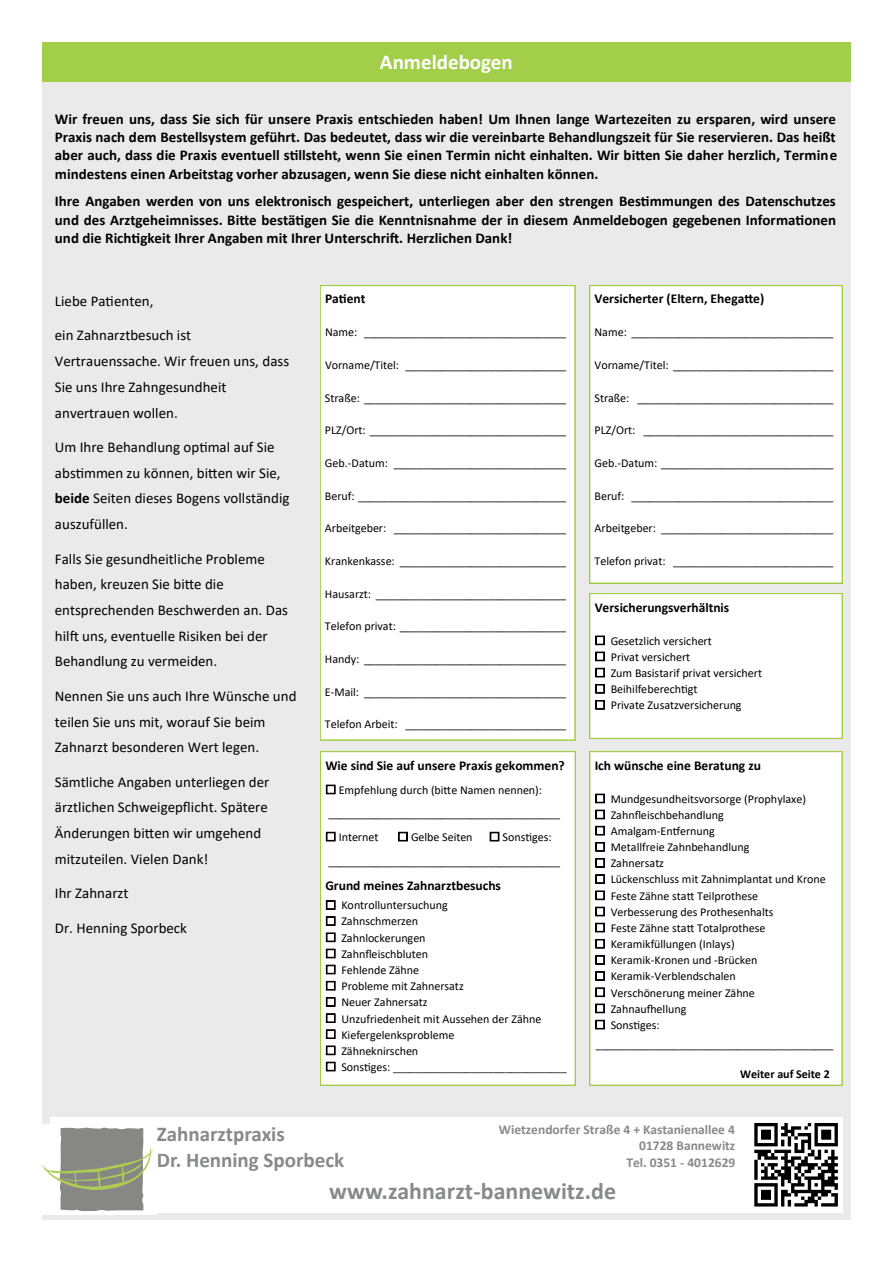
<style>
.page{position:relative;width:893px;height:1263px;background:#fff}
.page>*{position:absolute;margin:0;border:0;box-sizing:border-box;transform-origin:0 0}
.t1{font:700 24px "Calibri";color:#88898b}
.t2{font:700 21px/25.8px "Calibri";color:#88898b}
.t3{font:700 21px "Calibri";color:#fff}
.t4{font:700 15px/18.3px "Calibri";color:#000;text-align:justify}
.t5{font:15px/25.7px "Calibri";color:#000}
.t6{font:700 13.5px "Calibri";color:#000}
.t7{font:700 13.5px/16.5px "Calibri";color:#88898b;text-align:right}
.t8{font:12px/16.2px "Calibri";letter-spacing:-.005em;color:#000}
.t9{font:700 12px "Calibri";color:#000}
.t10{font:11.4px "Calibri";color:#000}
.s1{font-weight:700}
.s2{font-size:12px}
</style>
<div class="page">
<div style="left:43px;top:82px;width:807px;height:1138px;background:#eaeaea"></div>
<div style="left:42px;top:42px;width:809px;height:40px;background:#a2ce49"></div>
<div style="left:50px;top:1117px;width:793px;height:95px;background:#fff"></div>
<div style="left:320px;top:285px;width:255px;height:455px;background:#fff"></div>
<div style="left:320px;top:285px;width:255px;height:455px;border:2px solid #a2ce45"></div>
<div style="left:590px;top:285px;width:252px;height:298px;background:#fff"></div>
<div style="left:320px;top:751px;width:255px;height:334px;background:#fff"></div>
<div style="left:320px;top:751px;width:255px;height:334px;border:2px solid #a2ce45"></div>
<div style="left:590px;top:751px;width:252px;height:334px;background:#fff"></div>
<div style="left:590px;top:593px;width:252px;height:146px;background:#fff"></div>
<div style="left:590px;top:593px;width:252px;height:146px;border:2px solid #a2ce45"></div>
<svg style="left:754px;top:1123px;width:84px;height:83px"></svg>
<div style="left:38px;top:1125px;width:119px;height:90px;background:#fff"></div>
<svg style="left:42px;top:1127px;width:112px;height:84px"></svg>
<svg style="left:326px;top:785px;width:9px;height:9px"></svg>
<svg style="left:326px;top:832px;width:9px;height:9px"></svg>
<svg style="left:398px;top:832px;width:10px;height:9px"></svg>
<svg style="left:490px;top:832px;width:9px;height:9px"></svg>
<svg style="left:326px;top:900px;width:9px;height:10px"></svg>
<svg style="left:326px;top:916px;width:9px;height:10px"></svg>
<svg style="left:326px;top:932px;width:9px;height:10px"></svg>
<svg style="left:326px;top:949px;width:9px;height:9px"></svg>
<svg style="left:326px;top:965px;width:9px;height:9px"></svg>
<svg style="left:326px;top:981px;width:9px;height:9px"></svg>
<svg style="left:326px;top:997px;width:9px;height:10px"></svg>
<svg style="left:326px;top:1013px;width:9px;height:10px"></svg>
<svg style="left:326px;top:1029px;width:9px;height:10px"></svg>
<svg style="left:326px;top:1046px;width:9px;height:9px"></svg>
<svg style="left:326px;top:1062px;width:9px;height:9px"></svg>
<svg style="left:595px;top:794px;width:10px;height:9px"></svg>
<svg style="left:595px;top:810px;width:10px;height:9px"></svg>
<svg style="left:595px;top:826px;width:10px;height:9px"></svg>
<svg style="left:595px;top:842px;width:10px;height:9px"></svg>
<svg style="left:595px;top:858px;width:10px;height:10px"></svg>
<svg style="left:595px;top:874px;width:10px;height:10px"></svg>
<svg style="left:595px;top:891px;width:10px;height:9px"></svg>
<svg style="left:595px;top:907px;width:10px;height:9px"></svg>
<svg style="left:595px;top:923px;width:10px;height:9px"></svg>
<svg style="left:595px;top:939px;width:10px;height:9px"></svg>
<svg style="left:595px;top:955px;width:10px;height:10px"></svg>
<svg style="left:595px;top:971px;width:10px;height:10px"></svg>
<svg style="left:595px;top:987px;width:10px;height:10px"></svg>
<svg style="left:595px;top:1004px;width:10px;height:9px"></svg>
<svg style="left:595px;top:1020px;width:10px;height:9px"></svg>
<svg style="left:595px;top:636px;width:10px;height:9px"></svg>
<svg style="left:595px;top:652px;width:10px;height:9px"></svg>
<svg style="left:595px;top:668px;width:10px;height:9px"></svg>
<svg style="left:595px;top:684px;width:10px;height:9px"></svg>
<svg style="left:595px;top:700px;width:10px;height:9px"></svg>
<h2 class="t3" style="left:380px;top:48px;width:134px">Anmeldebogen</h2>
<p class="t4" style="left:55px;top:110px;width:784px">Wir freuen uns, dass Sie sich für unsere Praxis entschieden haben! Um Ihnen lange Wartezeiten zu ersparen, wird unsere Praxis nach dem Bestellsystem geführt. Das bedeutet, dass wir die vereinbarte Behandlungszeit für Sie reservieren. Das heißt aber auch, dass die Praxis eventuell stillsteht, wenn Sie einen Termin nicht einhalten. Wir bitten Sie daher herzlich, Termine mindestens einen Arbeitstag vorher abzusagen, wenn Sie diese nicht einhalten können.</p>
<p class="t4" style="left:55px;top:192px;width:783px">Ihre Angaben werden von uns elektronisch gespeichert, unterliegen aber den strengen Bestimmungen des Datenschutzes und des Arztgeheimnisses. Bitte bestätigen Sie die Kenntnisnahme der in diesem Anmeldebogen gegebenen Informationen und die Richtigkeit Ihrer Angaben mit Ihrer Unterschrift. Herzlichen Dank!</p>
<p class="t5" style="left:55px;top:288px;width:100px">Liebe Patienten,</p>
<p class="t5" style="left:55px;top:322px;width:236px">ein Zahnarztbesuch ist<br>Vertrauenssache. Wir freuen uns, dass<br>Sie uns Ihre Zahngesundheit anvertrauen wollen.</p>
<p class="t5" style="left:55px;top:434px;width:236px">Um Ihre Behandlung optimal auf Sie abstimmen zu können, bitten wir Sie, <span class="s1">beide</span> Seiten dieses Bogens vollständig auszufüllen.</p>
<p class="t5" style="left:55px;top:545px;width:235px">Falls Sie gesundheitliche Probleme haben, kreuzen Sie bitte die entsprechenden Beschwerden an. Das hilft uns, eventuelle Risiken bei der Behandlung zu vermeiden.</p>
<p class="t5" style="left:55px;top:683px;width:243px">Nennen Sie uns auch Ihre Wünsche und teilen Sie uns mit, worauf Sie beim<br>Zahnarzt besonderen Wert legen.</p>
<p class="t5" style="left:55px;top:769px;width:216px">Sämtliche Angaben unterliegen der ärztlichen Schweigepflicht. Spätere Änderungen bitten wir umgehend mitzuteilen. Vielen Dank!</p>
<p class="t5" style="left:55px;top:880px;width:75px">Ihr Zahnarzt</p>
<p class="t5" style="left:55px;top:915px;width:134px">Dr. Henning Sporbeck</p>
<p class="t6" style="left:325px;top:289px;width:42px">Patient</p>
<p class="t8" style="left:325px;top:324px;width:243px">Name: __________________________________</p>
<p class="t8" style="left:325px;top:357px;width:243px">Vorname/Titel: ___________________________</p>
<p class="t8" style="left:325px;top:389px;width:243px">Straße: __________________________________</p>
<p class="t8" style="left:325px;top:422px;width:243px">PLZ/Ort: _________________________________</p>
<p class="t8" style="left:325px;top:455px;width:243px">Geb.-Datum: _____________________________</p>
<p class="t8" style="left:325px;top:487px;width:243px">Beruf: ___________________________________</p>
<p class="t8" style="left:325px;top:520px;width:243px">Arbeitgeber: _____________________________</p>
<p class="t8" style="left:325px;top:553px;width:243px">Krankenkasse: ____________________________</p>
<p class="t8" style="left:325px;top:585px;width:243px">Hausarzt: ________________________________</p>
<p class="t8" style="left:325px;top:618px;width:243px">Telefon privat: ____________________________</p>
<p class="t8" style="left:325px;top:651px;width:243px">Handy: __________________________________</p>
<p class="t8" style="left:325px;top:683px;width:243px">E-Mail: __________________________________</p>
<p class="t8" style="left:325px;top:716px;width:243px">Telefon Arbeit: ___________________________</p>
<p class="t6" style="left:325px;top:756px;width:241px">Wie sind Sie auf unsere Praxis gekommen?</p>
<p class="t8" style="left:339px;top:781px;width:205px">Empfehlung durch (bitte Namen nennen):</p>
<p class="t8" style="left:328px;top:805px;width:233px">_______________________________________</p>
<p class="t8" style="left:339px;top:829px;width:41px">Internet</p>
<p class="t8" style="left:411px;top:829px;width:63px">Gelbe Seiten</p>
<p class="t8" style="left:328px;top:825px;width:233px;line-height:23.7px;text-indent:174px">Sonstiges: _______________________________________</p>
<p class="t6" style="left:325px;top:876px;width:177px">Grund meines Zahnarztbesuchs</p>
<p class="t8" style="left:341px;top:897px;width:202px">Kontrolluntersuchung<br>Zahnschmerzen<br>Zahnlockerungen<br>Zahnfleischbluten<br>Fehlende Zähne<br>Probleme mit Zahnersatz<br>Neuer Zahnersatz<br>Unzufriedenheit mit Aussehen der Zähne<br>Kiefergelenksprobleme<br>Zähneknirschen</p>
<p class="t10" style="left:341px;top:1059px;width:227px"><span class="s2">Sonstiges:</span> _______________________________</p>
<p class="t6" style="left:594px;top:289px;width:171px">Versicherter (Eltern, Ehegatte)</p>
<p class="t8" style="left:594px;top:324px;width:240px">Name: __________________________________</p>
<p class="t8" style="left:594px;top:357px;width:240px">Vorname/Titel: ___________________________</p>
<p class="t8" style="left:594px;top:389px;width:240px">Straße: _________________________________</p>
<p class="t8" style="left:595px;top:422px;width:240px">PLZ/Ort: ________________________________</p>
<p class="t8" style="left:595px;top:455px;width:240px">Geb.-Datum: _____________________________</p>
<p class="t8" style="left:595px;top:487px;width:240px">Beruf: __________________________________</p>
<p class="t8" style="left:595px;top:520px;width:240px">Arbeitgeber: _____________________________</p>
<p class="t8" style="left:595px;top:553px;width:240px">Telefon privat: ___________________________</p>
<p class="t6" style="left:595px;top:598px;width:136px">Versicherungsverhältnis</p>
<p class="t8" style="left:611px;top:632px;width:153px">Gesetzlich versichert<br>Privat versichert<br>Zum Basistarif privat versichert<br>Beihilfeberechtigt<br>Private Zusatzversicherung</p>
<p class="t6" style="left:595px;top:756px;width:168px">Ich wünsche eine Beratung zu</p>
<p class="t8" style="left:611px;top:790px;width:217px">Mundgesundheitsvorsorge (Prophylaxe)<br>Zahnfleischbehandlung<br>Amalgam-Entfernung<br>Metallfreie Zahnbehandlung<br>Zahnersatz<br>Lückenschluss mit Zahnimplantat und Krone<br>Feste Zähne statt Teilprothese<br>Verbesserung des Prothesenhalts<br>Feste Zähne statt Totalprothese<br>Keramikfüllungen (Inlays)<br>Keramik-Kronen und -Brücken<br>Keramik-Verblendschalen<br>Verschönerung meiner Zähne<br>Zahnaufhellung<br>Sonstiges:</p>
<p class="t8" style="left:596px;top:1036px;width:239px">________________________________________</p>
<p class="t9" style="left:740px;top:1065px;width:91px">Weiter auf Seite 2</p>
<p class="t7" style="left:499px;top:1121px;width:238px">Wietzendorfer Straße 4 + Kastanienallee 4<br>01728 Bannewitz<br>Tel. 0351 - 4012629</p>
<h2 class="t2" style="left:157px;top:1121px;width:189px">Zahnarztpraxis<br>Dr. Henning Sporbeck</h2>
<h1 class="t1" style="left:329px;top:1174px;width:288px">www.zahnarzt-bannewitz.de</h1>
</div>
